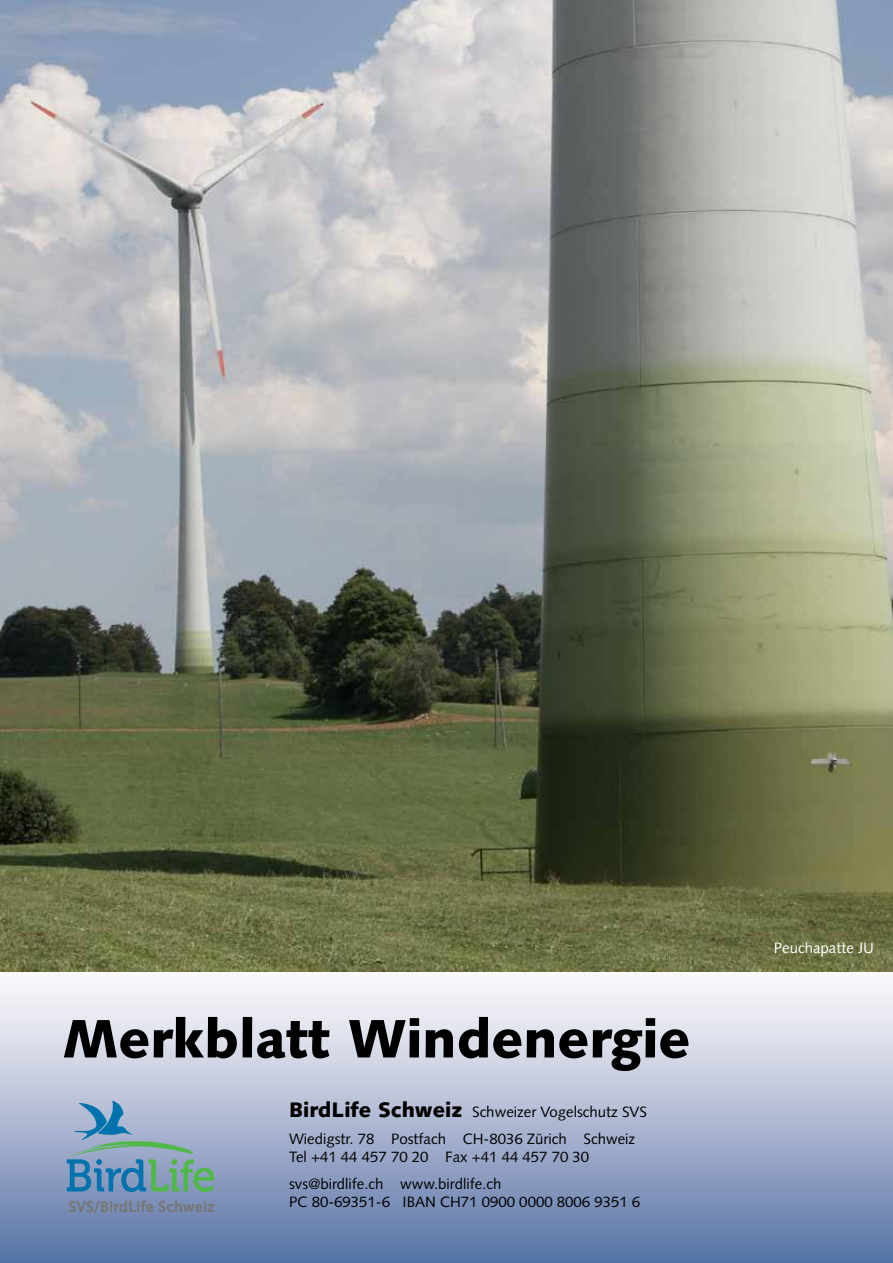
<style>
.page{position:relative;width:893px;height:1263px;background:#fff}
.page>*{position:absolute;margin:0;border:0;box-sizing:border-box;transform-origin:0 0}
.t1{font:900 54px "Syntax LT";color:#000}
.t2{font:15px/27px "Syntax LT";color:#000}
.t3{font:15px "Syntax LT";color:#fff}
.s1{font-weight:900;font-size:21px}
</style>
<div class="page">
<div style="left:0;top:955px;width:893px;height:308px;background:linear-gradient(to bottom,#fff,#5974a7)"></div>
<svg style="left:67px;top:1101px;width:148px;height:121px;background:#809fb6"></svg>
<img style="left:0;top:0;width:893px;height:972px">
<h1 class="t1" style="left:62px;top:1007px;width:629px">Merkblatt Windenergie</h1>
<p class="t2" style="left:289px;top:1098px;width:359px"><span class="s1">BirdLife Schweiz</span> Schweizer Vogelschutz SVS<br>Wiedigstr. 78 Postfach CH-8036 Zürich Schweiz</p>
<p class="t2" style="left:289px;top:1143px;width:302px">Tel +41 44 457 70 20 Fax +41 44 457 70 30 svs@birdlife.ch www.birdlife.ch</p>
<p class="t2" style="left:289px;top:1188px;width:353px">PC 80-69351-6 IBAN CH71 0900 0000 8006 9351 6</p>
<p class="t3" style="left:774px;top:939px;width:102px">Peuchapatte JU</p>
</div>
